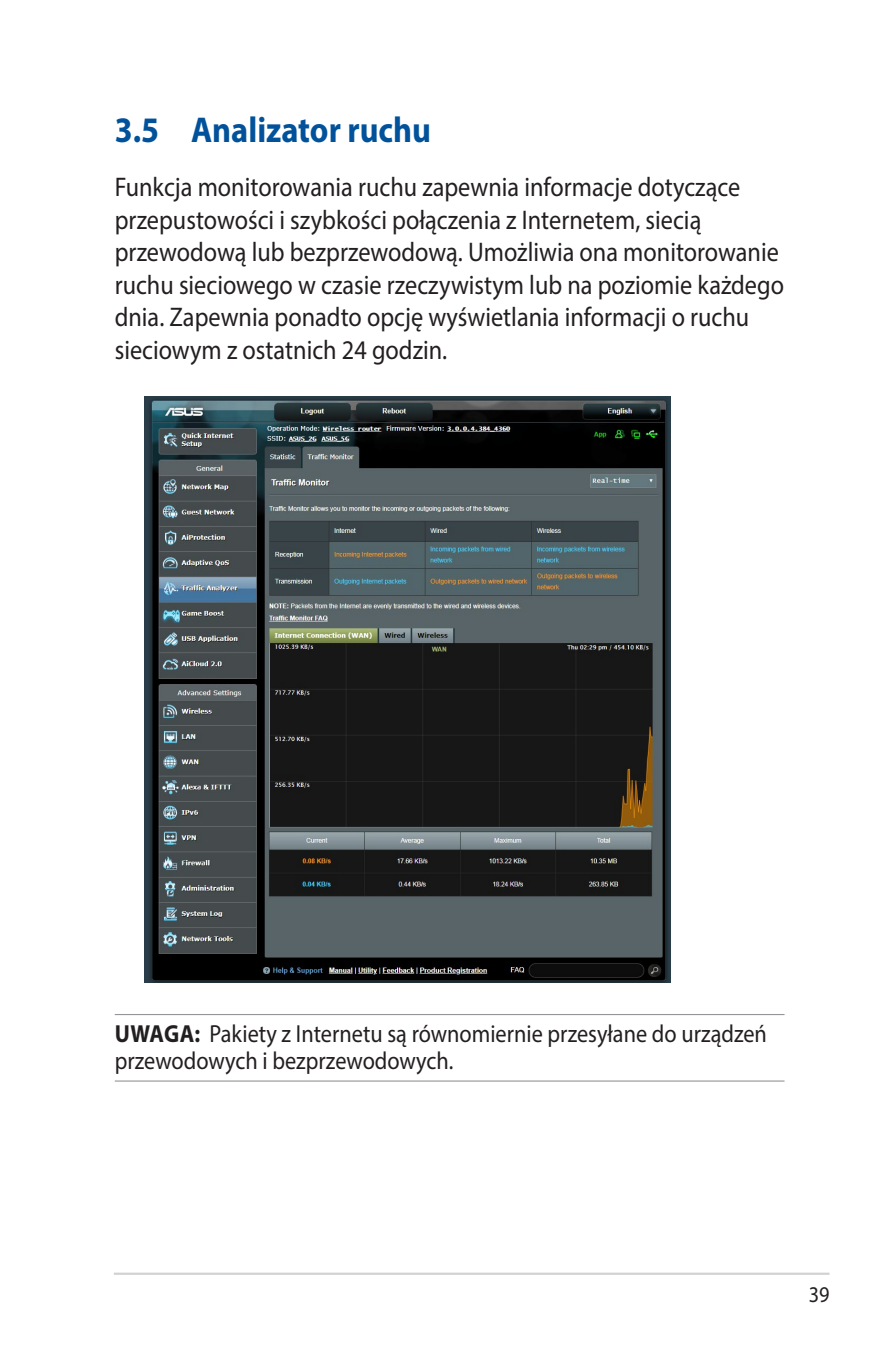
<style>
.page{position:relative;width:893px;height:1346px;background:#fff}
.page>*{position:absolute;margin:0;border:0;box-sizing:border-box;transform-origin:0 0}
.t1{font:700 36px "Myriad Pro";color:#01529a;scale:.9 1}
.t2{font:27px/32.4px "Myriad Pro";color:#231f20;scale:.9 1}
.t3{font:24.75px/27px "Myriad Pro";color:#231f20;scale:.9 1}
.t4{font:22.5px "Myriad Pro";color:#231f20;scale:.9 1}
.s1{font-weight:700}
</style>
<div class="page">
<hr style="left:114px;top:1272px;width:715px;height:3px;background:#d1d2d4">
<hr style="left:115px;top:1014px;width:669px;height:1px;background:#939598">
<hr style="left:115px;top:1080px;width:669px;height:1px;background:#939598">
<img style="left:144px;top:396px;width:527px;height:587px">
<h1 class="t1" style="left:115px;top:106px;width:353px">3.5 Analizator ruchu</h1>
<p class="t2" style="left:115px;top:171px;width:745px">Funkcja monitorowania ruchu zapewnia informacje dotyczące przepustowości i szybkości połączenia z Internetem, siecią przewodową lub bezprzewodową. Umożliwia ona monitorowanie ruchu sieciowego w czasie rzeczywistym lub na poziomie każdego dnia. Zapewnia ponadto opcję wyświetlania informacji o ruchu sieciowym z ostatnich 24 godzin.</p>
<p class="t3" style="left:115px;top:1020px;width:726px"><span class="s1">UWAGA:</span> Pakiety z Internetu są równomiernie przesyłane do urządzeń przewodowych i bezprzewodowych.</p>
<p class="t4" style="left:809px;top:1281px;width:25px">39</p>
</div>
